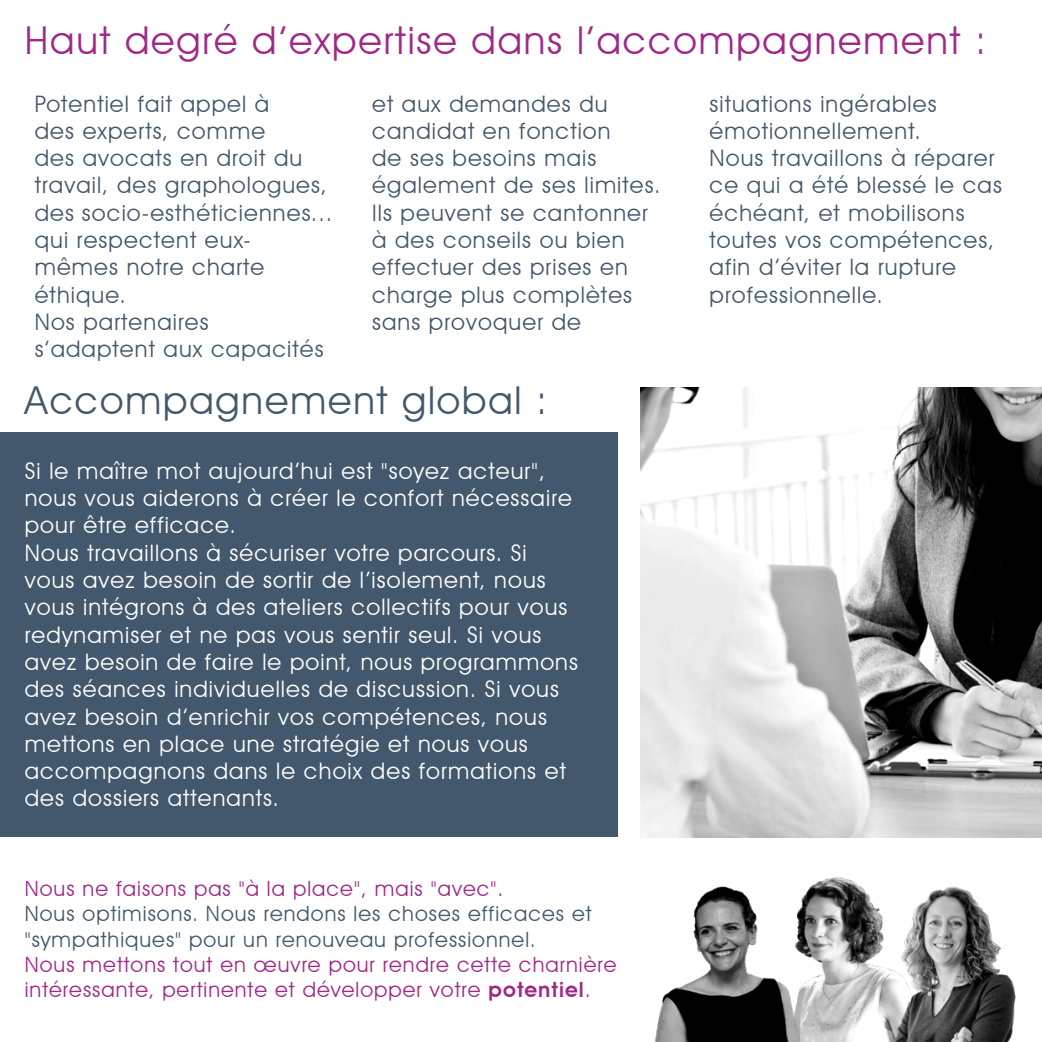
<style>
.page{position:relative;width:1042px;height:1042px;background:#fff}
.page>*{position:absolute;margin:0;border:0;box-sizing:border-box;transform-origin:0 0}
.t1{font:38.5px "Avant Garde IT Cby BT";letter-spacing:.05em;color:#a02886}
.t2{font:38.5px "Avant Garde IT Cby BT";letter-spacing:.05em;color:#43586c}
.t3{font:22.75px/27.3px "Avant Garde IT Cby BT";letter-spacing:.05em;color:#43586c}
.t4{font:22.75px/27.3px "Avant Garde IT Cby BT";letter-spacing:.05em;color:#fff}
.t5{font:21px/25.2px "Avant Garde IT Cby BT";letter-spacing:.05em;color:#a02886}
.t6{font:21px/25.2px "Avant Garde IT Cby BT";letter-spacing:.05em;color:#43586c}
.s1{font-weight:600}
</style>
<div class="page">
<div style="left:0;top:432px;width:618px;height:405px;background:#43586c"></div>
<img style="left:640px;top:387px;width:402px;height:450px">
<img style="left:812px;top:877px;width:63px;height:165px">
<img style="left:875px;top:886px;width:141px;height:156px">
<img style="left:655px;top:885px;width:157px;height:157px">
<h1 class="t1" style="left:25px;top:17px;width:963px">Haut degré d’expertise dans l’accompagnement :</h1>
<p class="t3" style="left:35px;top:90px;width:299px">Potentiel fait appel à<br>des experts, comme<br>des avocats en droit du travail, des graphologues, des socio-esthéticiennes... qui respectent eux&shy;mêmes notre charte éthique.<br>Nos partenaires s’adaptent aux capacités</p>
<p class="t3" style="left:372px;top:90px;width:290px">et aux demandes du candidat en fonction<br>de ses besoins mais également de ses limites.<br>Ils peuvent se cantonner à des conseils ou bien effectuer des prises en charge plus complètes sans provoquer de</p>
<p class="t3" style="left:709px;top:90px;width:294px">situations ingérables émotionnellement.<br>Nous travaillons à réparer ce qui a été blessé le cas échéant, et mobilisons toutes vos compétences, afin d’éviter la rupture professionnelle.</p>
<h1 class="t2" style="left:25px;top:377px;width:524px">Accompagnement global :</h1>
<p class="t4" style="left:25px;top:457px;width:555px">Si le maître mot aujourd’hui est "soyez acteur", nous vous aiderons à créer le confort nécessaire pour être efficace.<br>Nous travaillons à sécuriser votre parcours. Si vous avez besoin de sortir de l’isolement, nous vous intégrons à des ateliers collectifs pour vous redynamiser et ne pas vous sentir seul. Si vous avez besoin de faire le point, nous programmons des séances individuelles de discussion. Si vous avez besoin d’enrichir vos compétences, nous mettons en place une stratégie et nous vous accompagnons dans le choix des formations et des dossiers attenants.</p>
<p class="t5" style="left:25px;top:876px;width:480px">Nous ne faisons pas "à la place", mais "avec".</p>
<p class="t6" style="left:25px;top:901px;width:568px">Nous optimisons. Nous rendons les choses efficaces et "sympathiques" pour un renouveau professionnel.</p>
<p class="t5" style="left:25px;top:951px;width:593px">Nous mettons tout en œuvre pour rendre cette charnière intéressante, pertinente et développer votre <span class="s1">potentiel</span>.</p>
</div>
